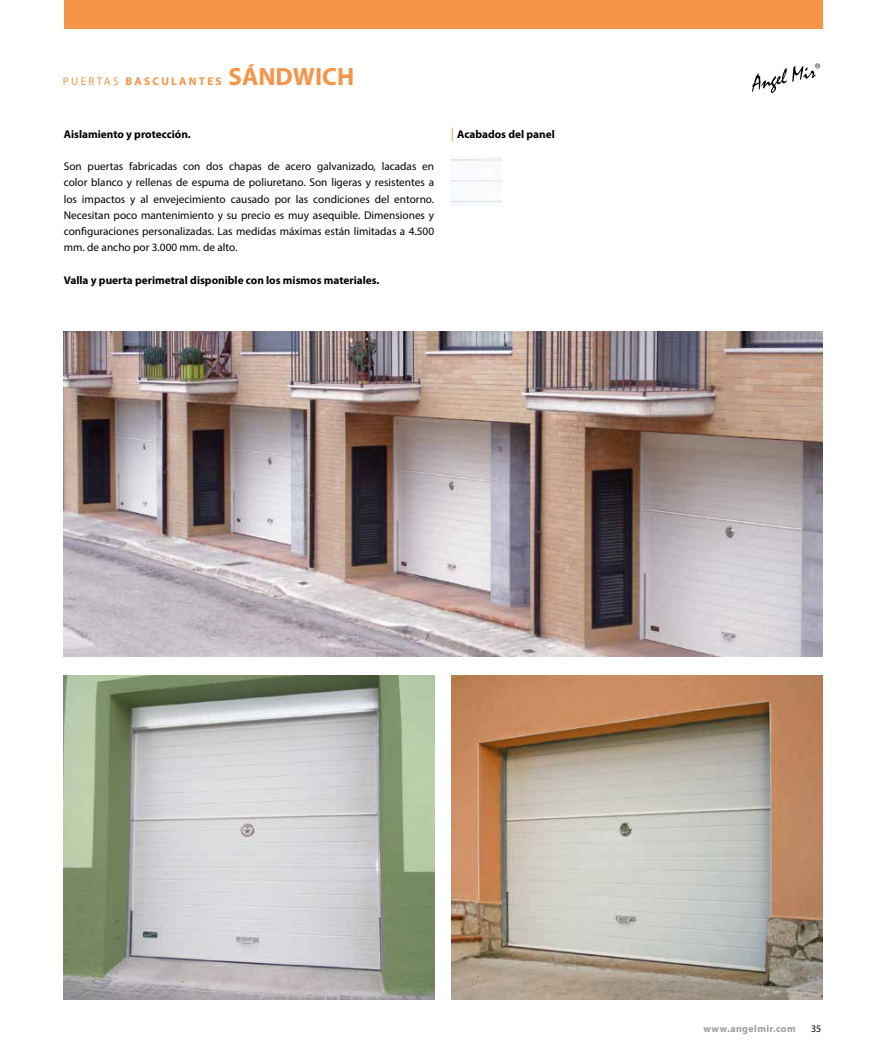
<style>
.page{position:relative;width:886px;height:1063px;background:#fff}
.page>*{position:absolute;margin:0;border:0;box-sizing:border-box;transform-origin:0 0}
.t1{font:700 25px "Myriad Pro";color:#f4954a}
.t2{font:11.25px/16.2px "Myriad Pro";color:#000;text-align:justify}
.t3{font:700 11.25px "Myriad Pro";color:#000}
.t4{font:700 11.25px "Myriad Pro";letter-spacing:.2em;color:#f4954a}
.t5{font:700 10px "Myriad Pro";letter-spacing:.04em;color:#9d9d9c}
.t6{font:10px "Myriad Pro";color:#000}
.s1{font-weight:400}
.s2{font-weight:400;font-size:13.75px;color:#f4954a}
</style>
<div class="page">
<img style="left:64px;top:331px;width:758px;height:325px">
<img style="left:64px;top:675px;width:370px;height:324px">
<img style="left:452px;top:675px;width:370px;height:325px">
<div style="left:64px;top:0;width:758px;height:29px;background:#f4954a"></div>
<svg style="left:752px;top:64px;width:68px;height:29px"></svg>
<p class="t4" style="left:63px;top:74px;width:160px"><span class="s1">PUERTAS</span> BASCULANTES</p>
<h1 class="t1" style="left:228px;top:62px;width:127px">SÁNDWICH</h1>
<p class="t3" style="left:64px;top:128px;width:129px">Aislamiento y protección.</p>
<p class="t2" style="left:64px;top:158px;width:372px">Son puertas fabricadas con dos chapas de acero galvanizado, lacadas en color blanco y rellenas de espuma de poliuretano. Son ligeras y resistentes a los impactos y al envejecimiento causado por las condiciones del entorno.<br>Necesitan poco mantenimiento y su precio es muy asequible. Dimensiones y configuraciones personalizadas. Las medidas máximas están limitadas a 4.500 mm. de ancho por 3.000 mm. de alto.</p>
<p class="t3" style="left:64px;top:274px;width:317px">Valla y puerta perimetral disponible con los mismos materiales.</p>
<p class="t3" style="left:451px;top:128px;width:105px"><span class="s2">|</span> Acabados del panel</p>
<p class="t5" style="left:703px;top:1023px;width:94px">www.angelmir.com</p>
<p class="t6" style="left:811px;top:1022px;width:12px">35</p>
</div>
